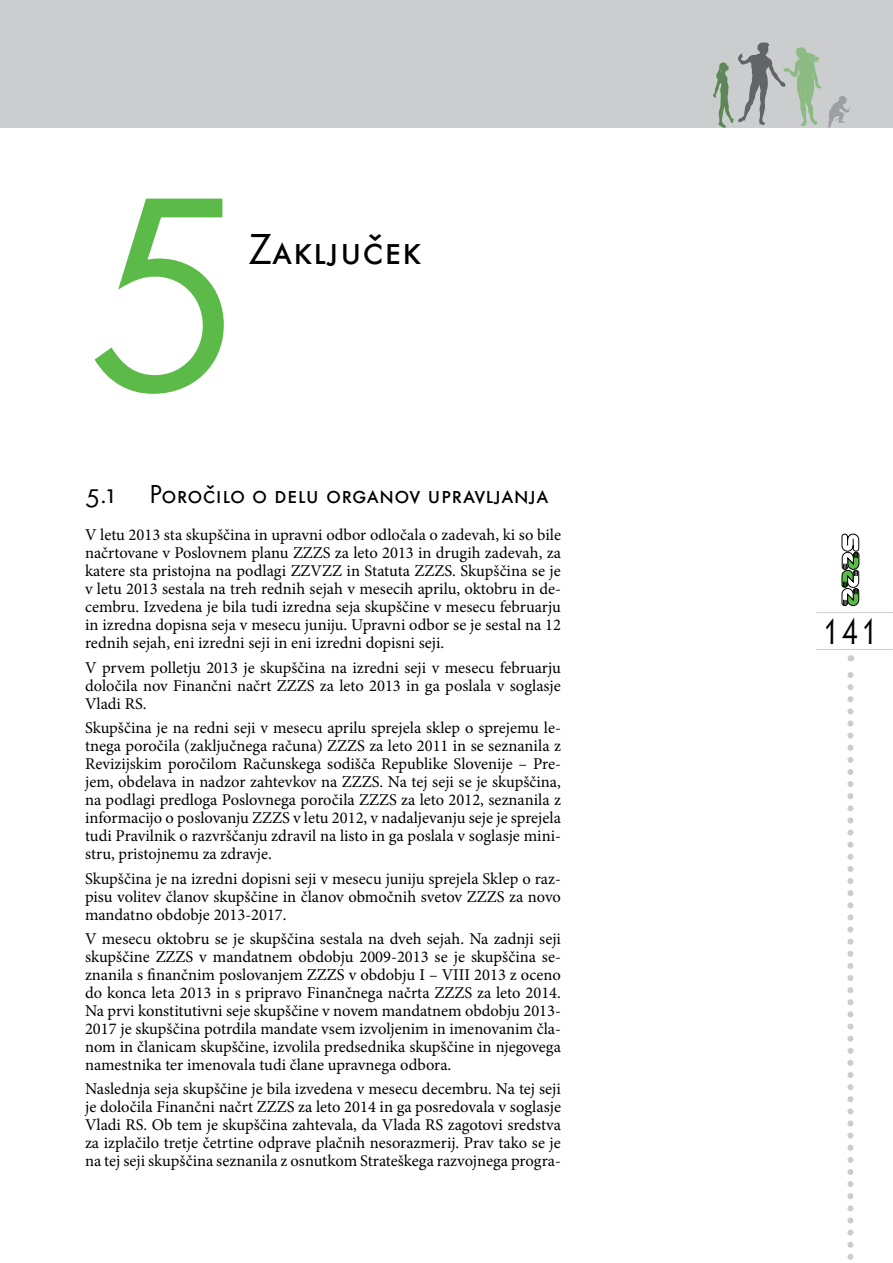
<style>
.page{position:relative;width:893px;height:1263px;background:#fff}
.page>*{position:absolute;margin:0;border:0;box-sizing:border-box;transform-origin:0 0}
.t1{font:287.85px "Futura SCTEE";color:#5bba48}
.t2{font:45px "Futura SCTEE";color:#000}
.t3{font:36px "Lithos Pro";color:#000;scale:.75 1}
.t4{font:27px "Futura SCTEE";color:#000}
.t5{font:16.5px/18px "Minion Pro";color:#000;text-align:justify}
</style>
<div class="page">
<div style="left:0;top:0;width:893px;height:128px;background:#cbcdce"></div>
<svg style="left:847px;top:655px;width:6px;height:605px"></svg>
<svg style="left:841px;top:533px;width:19px;height:73px"></svg>
<hr style="left:816px;top:612px;width:77px;height:1px;background:#cbcdce">
<hr style="left:816px;top:649px;width:77px;height:1px;background:#cbcdce">
<svg style="left:828px;top:96px;width:22px;height:32px"></svg>
<svg style="left:713px;top:42px;width:108px;height:86px"></svg>
<p class="t1" style="left:85px;top:87px;width:165px">5</p>
<p class="t2" style="left:248px;top:223px;width:175px">Zaključek</p>
<p class="t4" style="left:85px;top:479px;width:32px">5.1</p>
<p class="t4" style="left:150px;top:479px;width:400px">Poročilo o delu organov upravljanja</p>
<p class="t5" style="left:85px;top:526px;width:477px">V letu 2013 sta skupščina in upravni odbor odločala o zadevah, ki so bile načrtovane v Poslovnem planu ZZZS za leto 2013 in drugih zadevah, za katere sta pristojna na podlagi ZZVZZ in Statuta ZZZS. Skupščina se je v letu 2013 sestala na treh rednih sejah v mesecih aprilu, oktobru in de&shy;cembru. Izvedena je bila tudi izredna seja skupščine v mesecu februarju in izredna dopisna seja v mesecu juniju. Upravni odbor se je sestal na 12 rednih sejah, eni izredni seji in eni izredni dopisni seji.</p>
<p class="t5" style="left:85px;top:658px;width:477px">V prvem polletju 2013 je skupščina na izredni seji v mesecu februarju določila nov Finančni načrt ZZZS za leto 2013 in ga poslala v soglasje Vladi RS.</p>
<p class="t5" style="left:85px;top:719px;width:477px">Skupščina je na redni seji v mesecu aprilu sprejela sklep o sprejemu le&shy;tnega poročila (zaključnega računa) ZZZS za leto 2011 in se seznanila z Revizijskim poročilom Računskega sodišča Republike Slovenije – Pre&shy;jem, obdelava in nadzor zahtevkov na ZZZS. Na tej seji se je skupščina, na podlagi predloga Poslovnega poročila ZZZS za leto 2012, seznanila z informacijo o poslovanju ZZZS v letu 2012, v nadaljevanju seje je sprejela tudi Pravilnik o razvrščanju zdravil na listo in ga poslala v soglasje mini&shy;stru, pristojnemu za zdravje.</p>
<p class="t5" style="left:85px;top:869px;width:477px">Skupščina je na izredni dopisni seji v mesecu juniju sprejela Sklep o raz&shy;pisu volitev članov skupščine in članov območnih svetov ZZZS za novo mandatno obdobje 2013-2017.</p>
<p class="t5" style="left:85px;top:930px;width:477px">V mesecu oktobru se je skupščina sestala na dveh sejah. Na zadnji seji skupščine ZZZS v mandatnem obdobju 2009-2013 se je skupščina se&shy;znanila s finančnim poslovanjem ZZZS v obdobju I – VIII 2013 z oceno do konca leta 2013 in s pripravo Finančnega načrta ZZZS za leto 2014.<br>Na prvi konstitutivni seje skupščine v novem mandatnem obdobju 2013- 2017 je skupščina potrdila mandate vsem izvoljenim in imenovanim čla&shy;nom in članicam skupščine, izvolila predsednika skupščine in njegovega namestnika ter imenovala tudi člane upravnega odbora.</p>
<p class="t5" style="left:85px;top:1080px;width:477px">Naslednja seja skupščine je bila izvedena v mesecu decembru. Na tej seji je določila Finančni načrt ZZZS za leto 2014 in ga posredovala v soglasje Vladi RS. Ob tem je skupščina zahtevala, da Vlada RS zagotovi sredstva za izplačilo tretje četrtine odprave plačnih nesorazmerij. Prav tako se je na tej seji skupščina seznanila z osnutkom Strateškega razvojnega progra-</p>
<p class="t3" style="left:822px;top:611px;width:78px">141</p>
</div>
